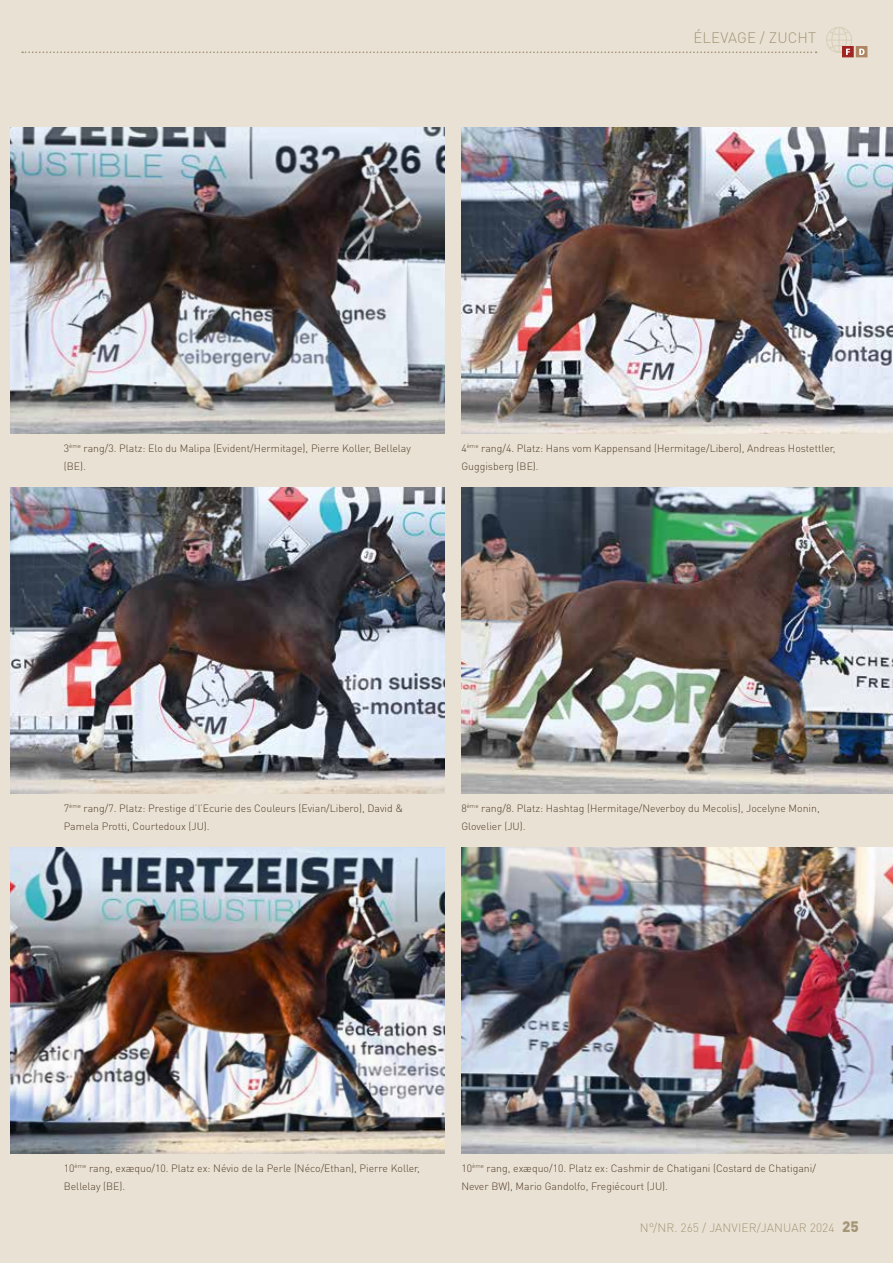
<style>
.page{position:relative;width:893px;height:1263px;background:#e9e2d4}
.page>*{position:absolute;margin:0;border:0;box-sizing:border-box;transform-origin:0 0}
.t1{font:300 15px "DINOT";letter-spacing:.01em;color:#a59678}
.t2{font:300 12px "DINOT";letter-spacing:.01em;color:#a59678}
.t3{font:300 10.5px/18px "DINOT";color:#533d2a}
.s1{font-weight:900;font-size:15px}
</style>
<div class="page">
<img style="left:11px;top:128px;width:433px;height:306px">
<img style="left:11px;top:488px;width:433px;height:306px">
<img style="left:11px;top:848px;width:433px;height:306px">
<img style="left:461px;top:128px;width:432px;height:306px">
<img style="left:461px;top:488px;width:432px;height:306px">
<img style="left:461px;top:848px;width:432px;height:306px">
<svg style="left:22px;top:51px;width:795px;height:2px"></svg>
<svg style="left:856px;top:46px;width:11px;height:11px"></svg>
<svg style="left:859px;top:49px;width:6px;height:6px"></svg>
<svg style="left:842px;top:46px;width:12px;height:11px"></svg>
<svg style="left:826px;top:27px;width:27px;height:28px"></svg>
<h1 class="t1" style="left:693px;top:27px;width:124px">ÉLEVAGE / ZUCHT</h1>
<p class="t3" style="left:64px;top:438px;width:349px">3<sup>ème</sup> rang/3. Platz: Elo du Malipa (Evident/Hermitage), Pierre Koller, Bellelay (BE).</p>
<p class="t3" style="left:461px;top:438px;width:376px">4<sup>ème</sup> rang/4. Platz: Hans vom Kappensand (Hermitage/Libero), Andreas Hostettler,<br>Guggisberg (BE).</p>
<p class="t3" style="left:64px;top:798px;width:341px">7<sup>ème</sup> rang/7. Platz: Prestige d’l’Ecurie des Couleurs (Evian/Libero), David &amp;<br>Pamela Protti, Courtedoux (JU).</p>
<p class="t3" style="left:461px;top:798px;width:360px">8<sup>ème</sup> rang/8. Platz: Hashtag (Hermitage/Neverboy du Mecolis), Jocelyne Monin,<br>Glovelier (JU).</p>
<p class="t3" style="left:64px;top:1158px;width:358px">10<sup>ème</sup> rang, exæquo/10. Platz ex: Névio de la Perle (Néco/Ethan), Pierre Koller,<br>Bellelay (BE).</p>
<p class="t3" style="left:461px;top:1158px;width:356px">10<sup>ème</sup> rang, exæquo/10. Platz ex: Cashmir de Chatigani (Costard de Chatigani/<br>Never BW), Mario Gandolfo, Fregiécourt (JU).</p>
<p class="t2" style="left:640px;top:1219px;width:221px">N°/NR. 265 / JANVIER/JANUAR 2024 <span class="s1">25</span></p>
</div>
